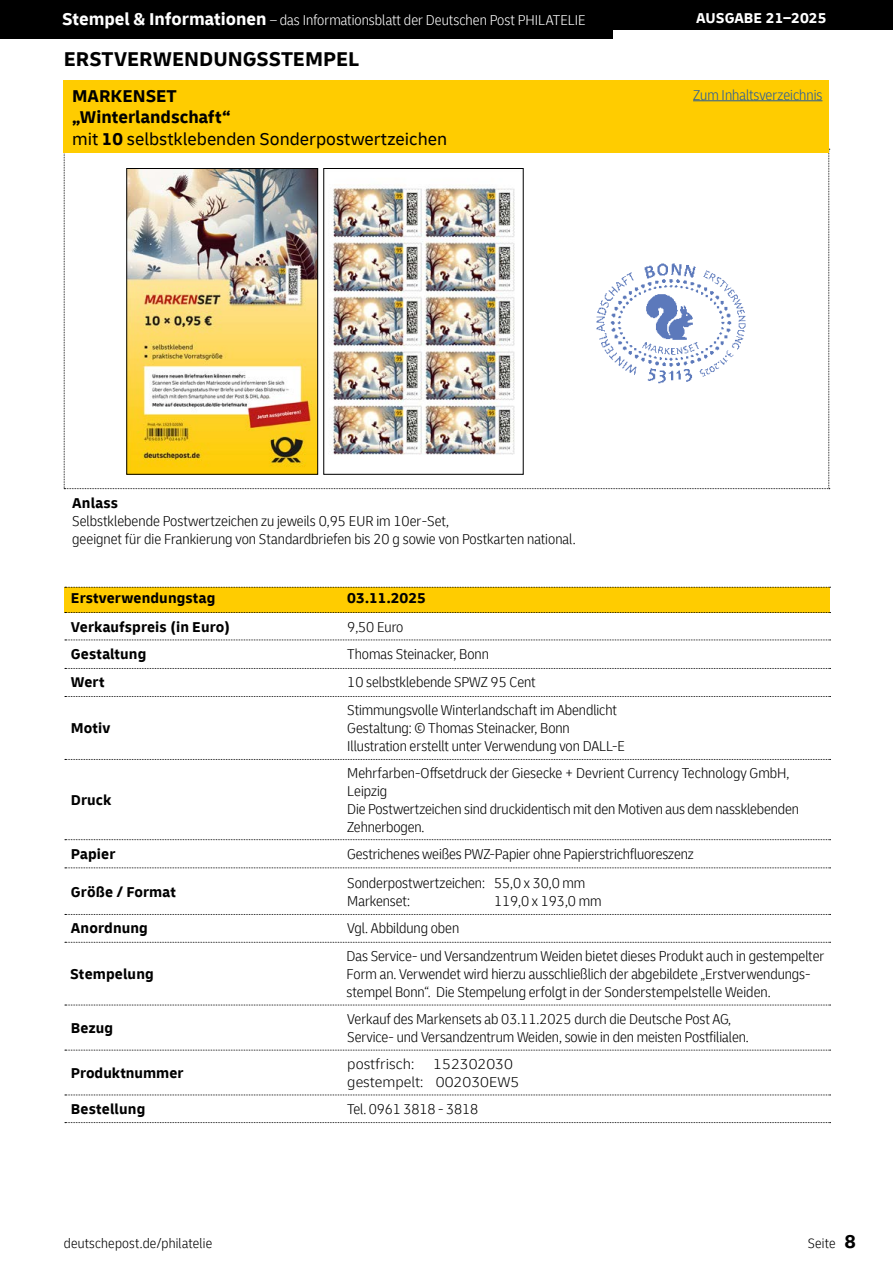
<style>
.page{position:relative;width:893px;height:1263px;background:#fff}
.page>*{position:absolute;margin:0;border:0;box-sizing:border-box;transform-origin:0 0}
.t1{font:700 21px "Delivery";color:#000}
.t2{font:18px/21.6px "Delivery";color:#000}
.t3{font:300 condensed 15px/18px "Delivery";letter-spacing:-.005em;color:#000}
.t4{font:700 15px "Delivery";letter-spacing:.01em;color:#000}
.t5{font:300 condensed 15px "Delivery";color:#fff}
.t6{font:300 15px/18px "Delivery";color:#000}
.t7{font:300 condensed 15px "Delivery";color:#275b9b}
.t8{font:700 15px "Delivery";color:#fff}
.t9{font:300 condensed 14.25px "Delivery";letter-spacing:.015em;color:#000}
.s1{font-weight:700;font-stretch:normal;font-size:18px}
.s2{font-weight:700}
.s3{font-weight:700;font-stretch:normal;font-size:19.5px}
</style>
<div class="page">
<div style="left:0;top:0;width:893px;height:30px;background:#000"></div>
<div style="left:0;top:0;width:612px;height:38px;background:#000"></div>
<svg style="left:64px;top:149px;width:766px;height:340px"></svg>
<div style="left:64px;top:81px;width:765px;height:72px;background:#fc0"></div>
<div style="left:65px;top:587px;width:765px;height:26px;background:#fc0"></div>
<img style="left:129px;top:170px;width:187px;height:302px">
<div style="left:127px;top:168px;width:191px;height:306px;border:1px solid #000"></div>
<img style="left:326px;top:170px;width:195px;height:302px">
<svg style="left:65px;top:587px;width:766px;height:1px"></svg>
<svg style="left:65px;top:612px;width:766px;height:1px"></svg>
<svg style="left:65px;top:639px;width:766px;height:1px"></svg>
<svg style="left:65px;top:668px;width:766px;height:1px"></svg>
<svg style="left:65px;top:696px;width:766px;height:1px"></svg>
<svg style="left:65px;top:759px;width:766px;height:1px"></svg>
<svg style="left:65px;top:1005px;width:766px;height:1px"></svg>
<svg style="left:65px;top:1050px;width:766px;height:1px"></svg>
<svg style="left:65px;top:867px;width:766px;height:1px"></svg>
<svg style="left:65px;top:914px;width:766px;height:1px"></svg>
<svg style="left:65px;top:1094px;width:766px;height:1px"></svg>
<svg style="left:65px;top:1122px;width:766px;height:1px"></svg>
<svg style="left:65px;top:942px;width:766px;height:1px"></svg>
<svg style="left:65px;top:839px;width:766px;height:1px"></svg>
<img style="left:592px;top:259px;width:157px;height:128px">
<hr style="left:693px;top:100px;width:129px;height:1px;background:#275b9b">
<p class="t5" style="left:62px;top:12px;width:525px"><span class="s1">Stempel &amp; Informationen</span> – das Informationsblatt der Deutschen Post PHILATELIE</p>
<p class="t8" style="left:696px;top:9px;width:132px">AUSGABE 21–2025</p>
<h1 class="t1" style="left:64px;top:46px;width:297px">ERSTVERWENDUNGSSTEMPEL</h1>
<p class="t2" style="left:72px;top:85px;width:377px"><span class="s2">MARKENSET<br>„Winterlandschaft“<br></span>mit <span class="s2">10</span> selbstklebenden Sonderpostwertzeichen</p>
<p class="t7" style="left:693px;top:86px;width:131px">Zum Inhaltsverzeichnis</p>
<p class="t4" style="left:72px;top:494px;width:47px">Anlass</p>
<p class="t3" style="left:72px;top:512px;width:505px">Selbstklebende Postwertzeichen zu jeweils 0,95 EUR im 10er-Set,<br>geeignet für die Frankierung von Standardbriefen bis 20 g sowie von Postkarten national.</p>
<p class="t4" style="left:71px;top:589px;width:146px">Erstverwendungstag</p>
<p class="t4" style="left:347px;top:589px;width:80px">03.11.2025</p>
<p class="t4" style="left:71px;top:617px;width:161px">Verkaufspreis (in Euro)</p>
<p class="t3" style="left:347px;top:618px;width:58px">9,50 Euro</p>
<p class="t4" style="left:71px;top:645px;width:77px">Gestaltung</p>
<p class="t3" style="left:347px;top:645px;width:143px">Thomas Steinacker, Bonn</p>
<p class="t4" style="left:71px;top:673px;width:35px">Wert</p>
<p class="t3" style="left:347px;top:673px;width:190px">10 selbstklebende SPWZ 95 Cent</p>
<p class="t4" style="left:71px;top:719px;width:41px">Motiv</p>
<p class="t3" style="left:347px;top:701px;width:279px">Stimmungsvolle Winterlandschaft im Abendlicht<br>Gestaltung: © Thomas Steinacker, Bonn<br>Illustration erstellt unter Verwendung von DALL-E</p>
<p class="t4" style="left:71px;top:790px;width:42px">Druck</p>
<p class="t3" style="left:347px;top:764px;width:453px">Mehrfarben-Offsetdruck der Giesecke + Devrient Currency Technology GmbH, Leipzig<br>Die Postwertzeichen sind druckidentisch mit den Motiven aus dem nassklebenden Zehnerbogen.</p>
<p class="t4" style="left:71px;top:845px;width:46px">Papier</p>
<p class="t3" style="left:347px;top:845px;width:348px">Gestrichenes weißes PWZ-Papier ohne Papierstrichfluoreszenz</p>
<p class="t4" style="left:71px;top:882px;width:107px">Größe / Format</p>
<p class="t3" style="left:347px;top:873px;width:240px">Sonderpostwertzeichen: 55,0 x 30,0 mm<br>Markenset:</p>
<p class="t3" style="left:494px;top:891px;width:109px">119,0 x 193,0 mm</p>
<p class="t4" style="left:71px;top:919px;width:79px">Anordnung</p>
<p class="t3" style="left:347px;top:919px;width:113px">Vgl. Abbildung oben</p>
<p class="t4" style="left:70px;top:964px;width:85px">Stempelung</p>
<p class="t3" style="left:347px;top:947px;width:479px">Das Service- und Versandzentrum Weiden bietet dieses Produkt auch in gestempelter<br>Form an. Verwendet wird hierzu ausschließlich der abgebildete „Erstverwendungs&shy;stempel Bonn“. Die Stempelung erfolgt in der Sonderstempelstelle Weiden.</p>
<p class="t4" style="left:71px;top:1018px;width:44px">Bezug</p>
<p class="t3" style="left:347px;top:1009px;width:403px">Verkauf des Markensets ab 03.11.2025 durch die Deutsche Post AG,<br>Service- und Versandzentrum Weiden, sowie in den meisten Postfilialen.</p>
<p class="t4" style="left:71px;top:1063px;width:114px">Produktnummer</p>
<p class="t6" style="left:347px;top:1055px;width:68px">postfrisch:</p>
<p class="t6" style="left:347px;top:1055px;width:173px;text-indent:86px">152302030 gestempelt: 002030EW5</p>
<p class="t4" style="left:71px;top:1099px;width:76px">Bestellung</p>
<p class="t3" style="left:347px;top:1100px;width:133px">Tel. 0961 3818 - 3818</p>
<p class="t9" style="left:64px;top:1235px;width:150px">deutschepost.de/philatelie</p>
<p class="t9" style="left:808px;top:1235px;width:50px">Seite <span class="s3">8</span></p>
</div>
